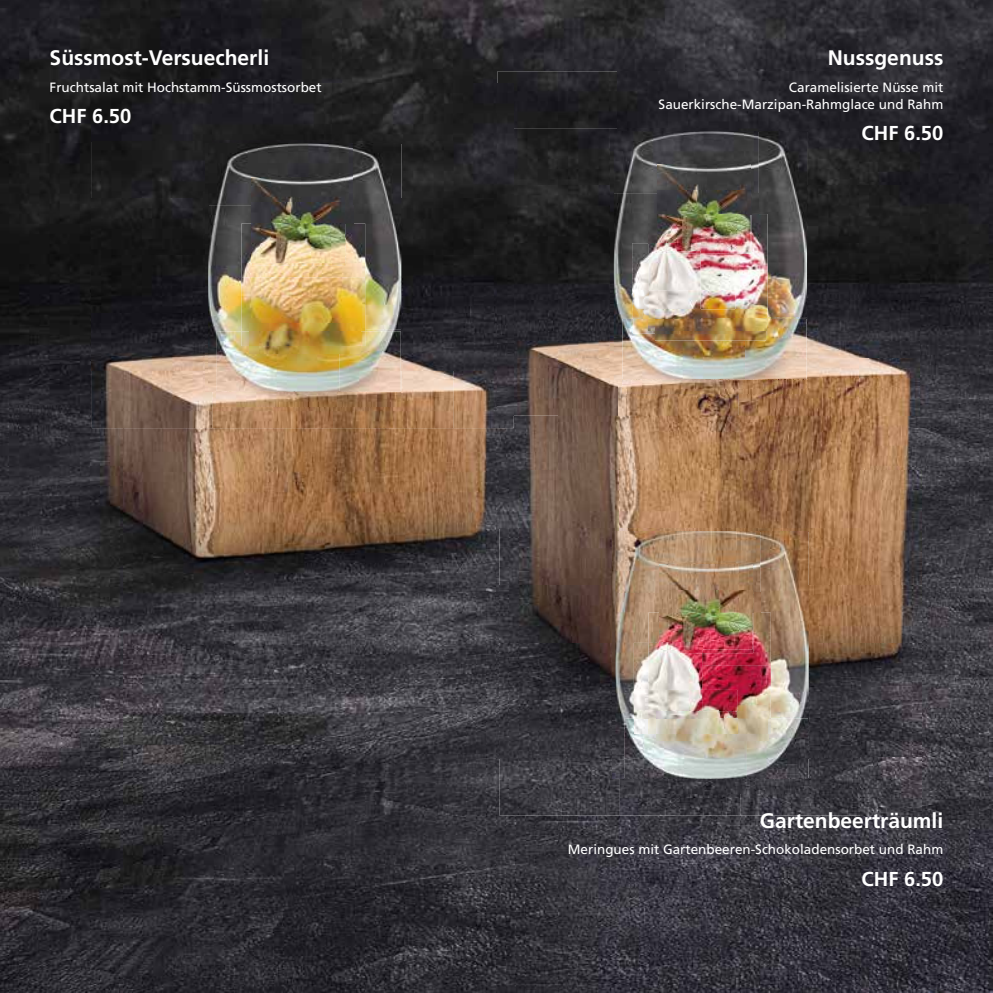
<style>
.page{position:relative;width:993px;height:993px;background:#fff}
.page>*{position:absolute;margin:0;border:0;box-sizing:border-box;transform-origin:0 0}
.t1{font:700 21px "Frutiger LT Com";color:#fff}
.t2{font:700 20.12px "Frutiger LT Com";color:#fff}
.t3{font:13.47px/16.8px "Frutiger LT Com";color:#fff;text-align:right}
</style>
<div class="page">
<img style="left:0;top:0;width:992px;height:123px">
<img style="left:0;top:123px;width:123px;height:869px">
<img style="left:868px;top:123px;width:124px;height:869px">
<img style="left:123px;top:415px;width:435px;height:577px">
<img style="left:558px;top:415px;width:310px;height:56px">
<img style="left:558px;top:815px;width:310px;height:177px">
<img style="left:92px;top:84px;width:361px;height:57px">
<img style="left:453px;top:84px;width:44px;height:114px">
<img style="left:92px;top:141px;width:120px;height:57px">
<img style="left:212px;top:141px;width:121px;height:3px">
<img style="left:333px;top:141px;width:120px;height:57px">
<img style="left:92px;top:198px;width:113px;height:172px">
<img style="left:401px;top:198px;width:96px;height:172px">
<img style="left:92px;top:370px;width:120px;height:58px">
<img style="left:212px;top:392px;width:121px;height:36px">
<img style="left:333px;top:370px;width:180px;height:58px">
<img style="left:217px;top:346px;width:183px;height:60px">
<img style="left:205px;top:144px;width:3px;height:247px">
<img style="left:208px;top:144px;width:145px;height:61px">
<img style="left:353px;top:144px;width:48px;height:185px">
<img style="left:208px;top:205px;width:43px;height:186px">
<img style="left:346px;top:205px;width:7px;height:18px">
<img style="left:365px;top:329px;width:36px;height:62px">
<img style="left:249px;top:346px;width:111px;height:7px">
<img style="left:241px;top:223px;width:124px;height:123px">
<svg style="left:345px;top:203px;width:1px;height:20px"></svg>
<img style="left:251px;top:223px;width:95px;height:43px">
<img style="left:251px;top:177px;width:94px;height:85px">
<img style="left:497px;top:71px;width:361px;height:57px">
<img style="left:858px;top:71px;width:61px;height:115px">
<img style="left:513px;top:128px;width:104px;height:58px">
<img style="left:617px;top:128px;width:121px;height:3px">
<img style="left:738px;top:128px;width:121px;height:58px">
<img style="left:513px;top:186px;width:97px;height:172px">
<img style="left:806px;top:186px;width:113px;height:172px">
<img style="left:513px;top:358px;width:104px;height:57px">
<img style="left:617px;top:380px;width:121px;height:35px">
<img style="left:738px;top:358px;width:181px;height:57px">
<img style="left:497px;top:84px;width:16px;height:331px">
<img style="left:622px;top:330px;width:184px;height:63px">
<img style="left:610px;top:131px;width:3px;height:248px">
<img style="left:613px;top:131px;width:145px;height:62px">
<img style="left:758px;top:131px;width:48px;height:186px">
<img style="left:613px;top:193px;width:44px;height:186px">
<img style="left:751px;top:193px;width:7px;height:21px">
<img style="left:767px;top:317px;width:39px;height:62px">
<img style="left:654px;top:330px;width:111px;height:10px">
<img style="left:700px;top:214px;width:67px;height:105px">
<svg style="left:765px;top:319px;width:2px;height:11px"></svg>
<img style="left:648px;top:214px;width:9px;height:29px">
<img style="left:735px;top:309px;width:30px;height:21px">
<svg style="left:750px;top:190px;width:1px;height:24px"></svg>
<img style="left:700px;top:214px;width:51px;height:39px">
<img style="left:657px;top:165px;width:93px;height:85px">
<img style="left:633px;top:330px;width:21px;height:3px">
<img style="left:654px;top:319px;width:81px;height:14px">
<img style="left:654px;top:290px;width:81px;height:29px">
<svg style="left:633px;top:318px;width:21px;height:12px"></svg>
<img style="left:632px;top:243px;width:68px;height:75px">
<img style="left:657px;top:250px;width:43px;height:3px">
<img style="left:657px;top:243px;width:43px;height:7px">
<img style="left:654px;top:309px;width:46px;height:9px">
<img style="left:499px;top:471px;width:361px;height:57px">
<img style="left:860px;top:471px;width:60px;height:114px">
<img style="left:499px;top:528px;width:120px;height:57px">
<img style="left:619px;top:528px;width:121px;height:3px">
<img style="left:740px;top:528px;width:120px;height:57px">
<img style="left:499px;top:585px;width:113px;height:172px">
<img style="left:808px;top:585px;width:112px;height:172px">
<img style="left:499px;top:757px;width:120px;height:58px">
<img style="left:619px;top:779px;width:121px;height:36px">
<img style="left:740px;top:757px;width:180px;height:58px">
<img style="left:624px;top:733px;width:183px;height:60px">
<img style="left:612px;top:531px;width:3px;height:247px">
<img style="left:615px;top:531px;width:145px;height:61px">
<img style="left:760px;top:531px;width:48px;height:185px">
<img style="left:615px;top:592px;width:43px;height:186px">
<img style="left:753px;top:592px;width:7px;height:20px">
<img style="left:770px;top:716px;width:38px;height:62px">
<img style="left:656px;top:733px;width:111px;height:7px">
<img style="left:648px;top:612px;width:122px;height:53px">
<img style="left:701px;top:665px;width:69px;height:53px">
<img style="left:737px;top:718px;width:33px;height:15px">
<img style="left:737px;top:711px;width:30px;height:7px">
<svg style="left:752px;top:590px;width:1px;height:22px"></svg>
<img style="left:701px;top:612px;width:52px;height:41px">
<img style="left:658px;top:564px;width:94px;height:85px">
<img style="left:634px;top:689px;width:103px;height:44px">
<img style="left:633px;top:642px;width:68px;height:76px">
<img style="left:658px;top:649px;width:43px;height:4px">
<img style="left:658px;top:642px;width:43px;height:7px">
<img style="left:656px;top:711px;width:45px;height:7px">
<h1 class="t1" style="left:50px;top:46px;width:221px">Süssmost-Versuecherli</h1>
<p class="t3" style="left:50px;top:79px;width:273px">Fruchtsalat mit Hochstamm-Süssmostsorbet</p>
<h2 class="t2" style="left:50px;top:104px;width:83px">CHF 6.50</h2>
<h1 class="t1" style="left:827px;top:46px;width:117px">Nussgenuss</h1>
<p class="t3" style="left:658px;top:79px;width:286px">Caramelisierte Nüsse mit<br>Sauerkirsche-Marzipan-Rahmglace und Rahm</p>
<h2 class="t2" style="left:861px;top:121px;width:83px">CHF 6.50</h2>
<h1 class="t1" style="left:759px;top:807px;width:185px">Gartenbeerträumli</h1>
<p class="t3" style="left:567px;top:840px;width:377px">Meringues mit Gartenbeeren-Schokoladensorbet und Rahm</p>
<h2 class="t2" style="left:861px;top:866px;width:83px">CHF 6.50</h2>
</div>
